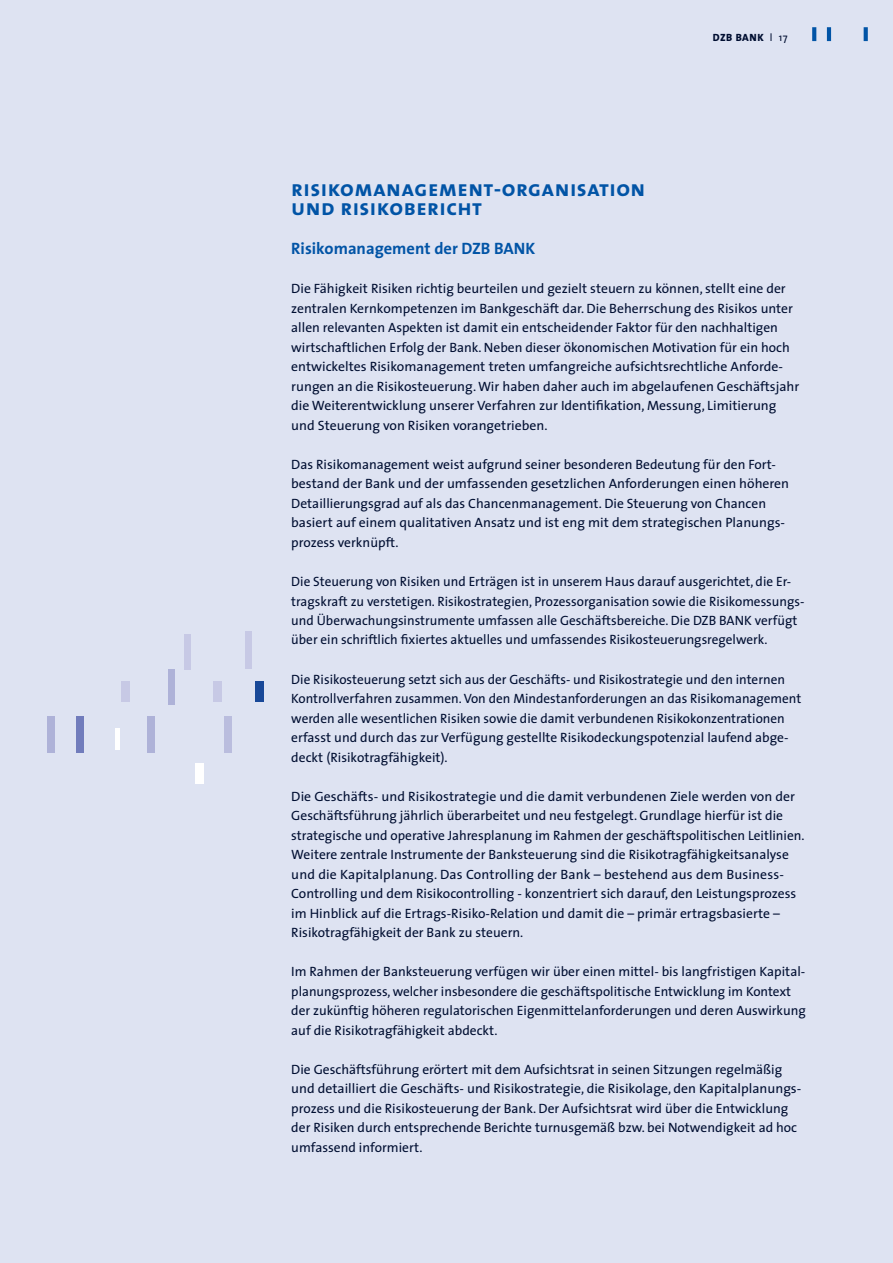
<style>
.page{position:relative;width:893px;height:1263px;background:#dee3f2}
.page>*{position:absolute;margin:0;border:0;box-sizing:border-box;transform-origin:0 0}
.t1{font:22.5px/19.5px "The Sans Bold Caps";letter-spacing:.02em;color:#0154a6}
.t2{font:700 16.5px "The Sans";color:#0154a6}
.t3{font:13.5px/19.5px "The Sans";color:#000e31}
.t4{font:800 10.5px "The Sans";letter-spacing:.05em;color:#000e31}
.s1{font-weight:400}
</style>
<div class="page">
<svg style="left:812px;top:27px;width:4px;height:14px"></svg>
<hr style="left:827px;top:27px;width:4px;height:14px;background:#0154a6">
<svg style="left:864px;top:27px;width:4px;height:14px"></svg>
<div style="left:213px;top:681px;width:8px;height:21px;background:#c7c9e5"></div>
<div style="left:246px;top:631px;width:6px;height:36px;background:#c7c9e5"></div>
<div style="left:168px;top:669px;width:6px;height:35px;background:#aeb2d8"></div>
<div style="left:121px;top:681px;width:9px;height:21px;background:#c7c9e5"></div>
<div style="left:255px;top:681px;width:8px;height:21px;background:#184898"></div>
<div style="left:224px;top:716px;width:8px;height:37px;background:#babdde"></div>
<div style="left:147px;top:716px;width:8px;height:37px;background:#aeb2d8"></div>
<div style="left:47px;top:716px;width:7px;height:37px;background:#aeb2d8"></div>
<div style="left:76px;top:716px;width:8px;height:37px;background:#717cbc"></div>
<div style="left:246px;top:634px;width:6px;height:35px;background:#c7c9e5"></div>
<div style="left:185px;top:634px;width:6px;height:35px;background:#c7c9e5"></div>
<hr style="left:116px;top:729px;width:4px;height:21px;background:#fff">
<div style="left:196px;top:763px;width:8px;height:20px;background:#fff"></div>
<p class="t4" style="left:713px;top:29px;width:76px">DZB BANK <span class="s1">l 17</span></p>
<h1 class="t1" style="left:291px;top:178px;width:356px">risikomanagement-organisation und risikobericht</h1>
<p class="t2" style="left:291px;top:235px;width:246px">Risikomanagement der DZB BANK</p>
<p class="t3" style="left:291px;top:279px;width:510px">Die Fähigkeit Risiken richtig beurteilen und gezielt steuern zu können, stellt eine der zentralen Kernkompetenzen im Bankgeschäft dar. Die Beherrschung des Risikos unter allen relevanten Aspekten ist damit ein entscheidender Faktor für den nachhaltigen wirtschaftlichen Erfolg der Bank. Neben dieser ökonomischen Motivation für ein hoch entwickeltes Risikomanagement treten umfangreiche aufsichtsrechtliche Anforde&shy;rungen an die Risikosteuerung. Wir haben daher auch im abgelaufenen Geschäftsjahr die Weiterentwicklung unserer Verfahren zur Identifikation, Messung, Limitierung und Steuerung von Risiken vorangetrieben.</p>
<p class="t3" style="left:291px;top:454px;width:499px">Das Risikomanagement weist aufgrund seiner besonderen Bedeutung für den Fort&shy;bestand der Bank und der umfassenden gesetzlichen Anforderungen einen höheren Detaillierungsgrad auf als das Chancenmanagement. Die Steuerung von Chancen basiert auf einem qualitativen Ansatz und ist eng mit dem strategischen Planungs&shy;prozess verknüpft.</p>
<p class="t3" style="left:291px;top:571px;width:515px">Die Steuerung von Risiken und Erträgen ist in unserem Haus darauf ausgerichtet, die Er&shy;tragskraft zu verstetigen. Risikostrategien, Prozessorganisation sowie die Risikomessungs&shy;und Überwachungsinstrumente umfassen alle Geschäftsbereiche. Die DZB BANK verfügt über ein schriftlich fixiertes aktuelles und umfassendes Risikosteuerungsregelwerk.</p>
<p class="t3" style="left:291px;top:669px;width:511px">Die Risikosteuerung setzt sich aus der Geschäfts- und Risikostrategie und den internen Kontrollverfahren zusammen. Von den Mindestanforderungen an das Risikomanagement werden alle wesentlichen Risiken sowie die damit verbundenen Risikokonzentrationen erfasst und durch das zur Verfügung gestellte Risikodeckungspotenzial laufend abge&shy;deckt (Risikotragfähigkeit).</p>
<p class="t3" style="left:291px;top:786px;width:515px">Die Geschäfts- und Risikostrategie und die damit verbundenen Ziele werden von der Geschäftsführung jährlich überarbeitet und neu festgelegt. Grundlage hierfür ist die strategische und operative Jahresplanung im Rahmen der geschäftspolitischen Leitlinien.<br>Weitere zentrale Instrumente der Banksteuerung sind die Risikotragfähigkeitsanalyse und die Kapitalplanung. Das Controlling der Bank – bestehend aus dem Business-Controlling und dem Risikocontrolling - konzentriert sich darauf, den Leistungsprozess im Hinblick auf die Ertrags-Risiko-Relation und damit die – primär ertragsbasierte – Risikotragfähigkeit der Bank zu steuern.</p>
<p class="t3" style="left:291px;top:961px;width:516px">Im Rahmen der Banksteuerung verfügen wir über einen mittel- bis langfristigen Kapital&shy;planungsprozess, welcher insbesondere die geschäftspolitische Entwicklung im Kontext der zukünftig höheren regulatorischen Eigenmittelanforderungen und deren Auswirkung auf die Risikotragfähigkeit abdeckt.</p>
<p class="t3" style="left:291px;top:1059px;width:512px">Die Geschäftsführung erörtert mit dem Aufsichtsrat in seinen Sitzungen regelmäßig und detailliert die Geschäfts- und Risikostrategie, die Risikolage, den Kapitalplanungs&shy;prozess und die Risikosteuerung der Bank. Der Aufsichtsrat wird über die Entwicklung der Risiken durch entsprechende Berichte turnusgemäß bzw. bei Notwendigkeit ad hoc umfassend informiert.</p>
</div>
